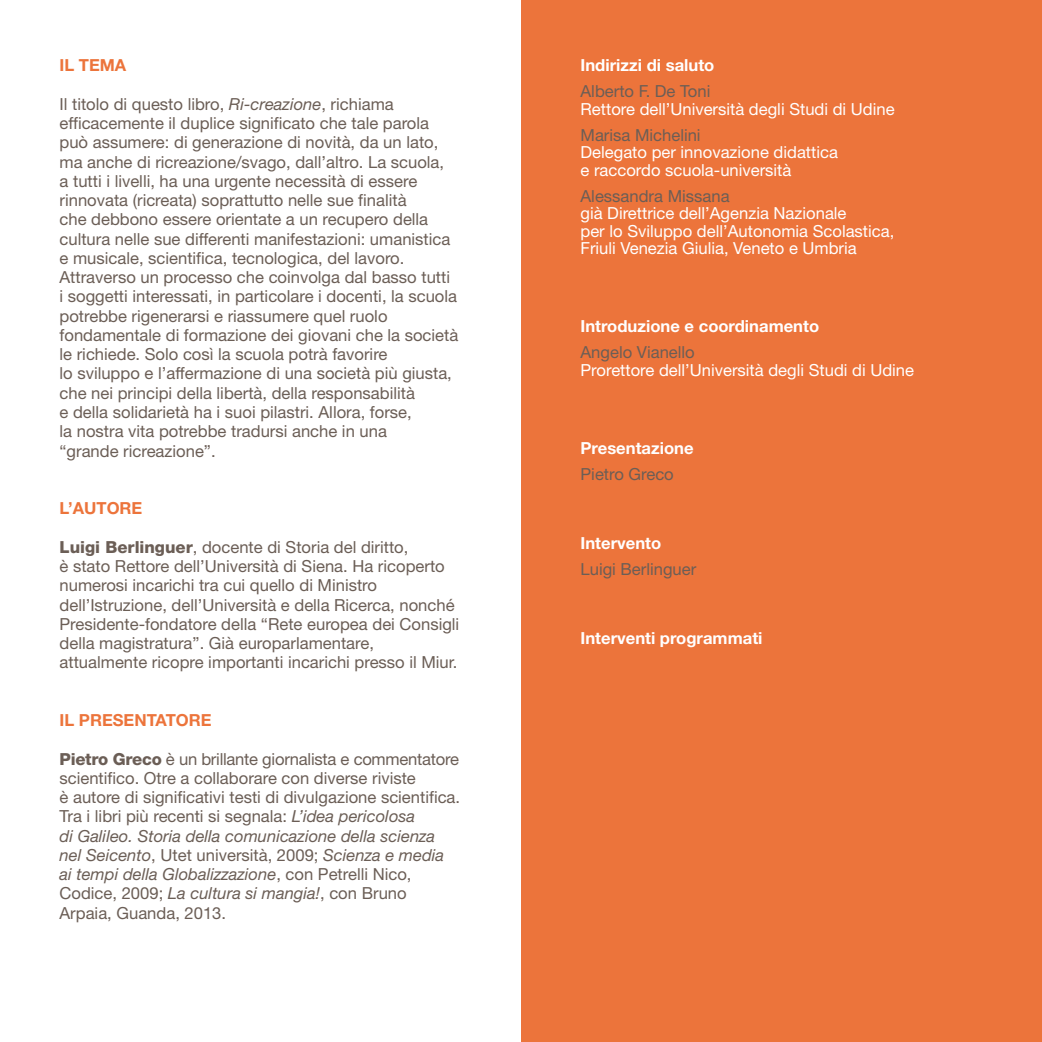
<style>
.page{position:relative;width:1042px;height:1042px;background:#fff}
.page>*{position:absolute;margin:0;border:0;box-sizing:border-box;transform-origin:0 0}
.t1{font:16.62px/19.2px "Helvetica Neue LT Std";color:#6b5e56}
.t2{font:16.62px/17.5px "Helvetica Neue LT Std";color:#fff}
.t3{font:700 16.62px "Helvetica Neue LT Std";color:#fff}
.t4{font:700 16.62px "Helvetica Neue LT Std";color:#ec743b}
.s1{font-style:italic}
.s2{font-family:"Helvetica Neue";font-weight:800}
</style>
<div class="page">
<div style="left:521px;top:0;width:521px;height:1042px;background:#ec743b"></div>
<p class="t4" style="left:60px;top:60px;width:68px">IL TEMA</p>
<p class="t1" style="left:60px;top:96px;width:400px">Il titolo di questo libro, <span class="s1">Ri-creazione</span>, richiama efficacemente il duplice significato che tale parola può assumere: di generazione di novità, da un lato, ma anche di ricreazione/svago, dall’altro. La scuola,<br>a tutti i livelli, ha una urgente necessità di essere rinnovata (ricreata) soprattutto nelle sue finalità<br>che debbono essere orientate a un recupero della cultura nelle sue differenti manifestazioni: umanistica e musicale, scientifica, tecnologica, del lavoro.<br>Attraverso un processo che coinvolga dal basso tutti<br>i soggetti interessati, in particolare i docenti, la scuola potrebbe rigenerarsi e riassumere quel ruolo fondamentale di formazione dei giovani che la società le richiede. Solo così la scuola potrà favorire<br>lo sviluppo e l’affermazione di una società più giusta, che nei principi della libertà, della responsabilità<br>e della solidarietà ha i suoi pilastri. Allora, forse,<br>la nostra vita potrebbe tradursi anche in una<br>“grande ricreazione”.</p>
<p class="t4" style="left:60px;top:502px;width:84px">L’AUTORE</p>
<p class="t1" style="left:60px;top:539px;width:401px"><span class="s2">Luigi Berlinguer</span>, docente di Storia del diritto,<br>è stato Rettore dell’Università di Siena. Ha ricoperto numerosi incarichi tra cui quello di Ministro dell’Istruzione, dell’Università e della Ricerca, nonché Presidente-fondatore della “Rete europea dei Consigli della magistratura”. Già europarlamentare, attualmente ricopre importanti incarichi presso il Miur.</p>
<p class="t4" style="left:60px;top:714px;width:154px">IL PRESENTATORE</p>
<p class="t1" style="left:60px;top:750px;width:402px"><span class="s2">Pietro Greco</span> è un brillante giornalista e commentatore scientifico. Otre a collaborare con diverse riviste<br>è autore di significativi testi di divulgazione scientifica.<br>Tra i libri più recenti si segnala: <span class="s1">L’idea pericolosa<br>di Galileo. Storia della comunicazione della scienza nel Seicento</span>, Utet università, 2009; <span class="s1">Scienza e media ai tempi della Globalizzazione</span>, con Petrelli Nico, Codice, 2009; <span class="s1">La cultura si mangia!</span>, con Bruno Arpaia, Guanda, 2013.</p>
<p class="t3" style="left:580px;top:60px;width:135px">Indirizzi di saluto</p>
<p class="t1" style="left:580px;top:83px;width:131px">Alberto F. De Toni</p>
<p class="t2" style="left:580px;top:102px;width:316px">Rettore dell’Università degli Studi di Udine</p>
<p class="t1" style="left:580px;top:127px;width:122px">Marisa Michelini</p>
<p class="t2" style="left:580px;top:145px;width:259px">Delegato per innovazione didattica e raccordo scuola-università</p>
<p class="t1" style="left:580px;top:188px;width:151px">Alessandra Missana</p>
<p class="t2" style="left:580px;top:206px;width:315px">già Direttrice dell’Agenzia Nazionale<br>per lo Sviluppo dell’Autonomia Scolastica,<br>Friuli Venezia Giulia, Veneto e Umbria</p>
<p class="t3" style="left:580px;top:320px;width:240px">Introduzione e coordinamento</p>
<p class="t1" style="left:580px;top:344px;width:116px">Angelo Vianello</p>
<p class="t2" style="left:580px;top:363px;width:335px">Prorettore dell’Università degli Studi di Udine</p>
<p class="t3" style="left:580px;top:442px;width:115px">Presentazione</p>
<p class="t1" style="left:580px;top:466px;width:95px">Pietro Greco</p>
<p class="t3" style="left:580px;top:537px;width:82px">Intervento</p>
<p class="t1" style="left:580px;top:561px;width:117px">Luigi Berlinguer</p>
<p class="t3" style="left:580px;top:632px;width:183px">Interventi programmati</p>
</div>
